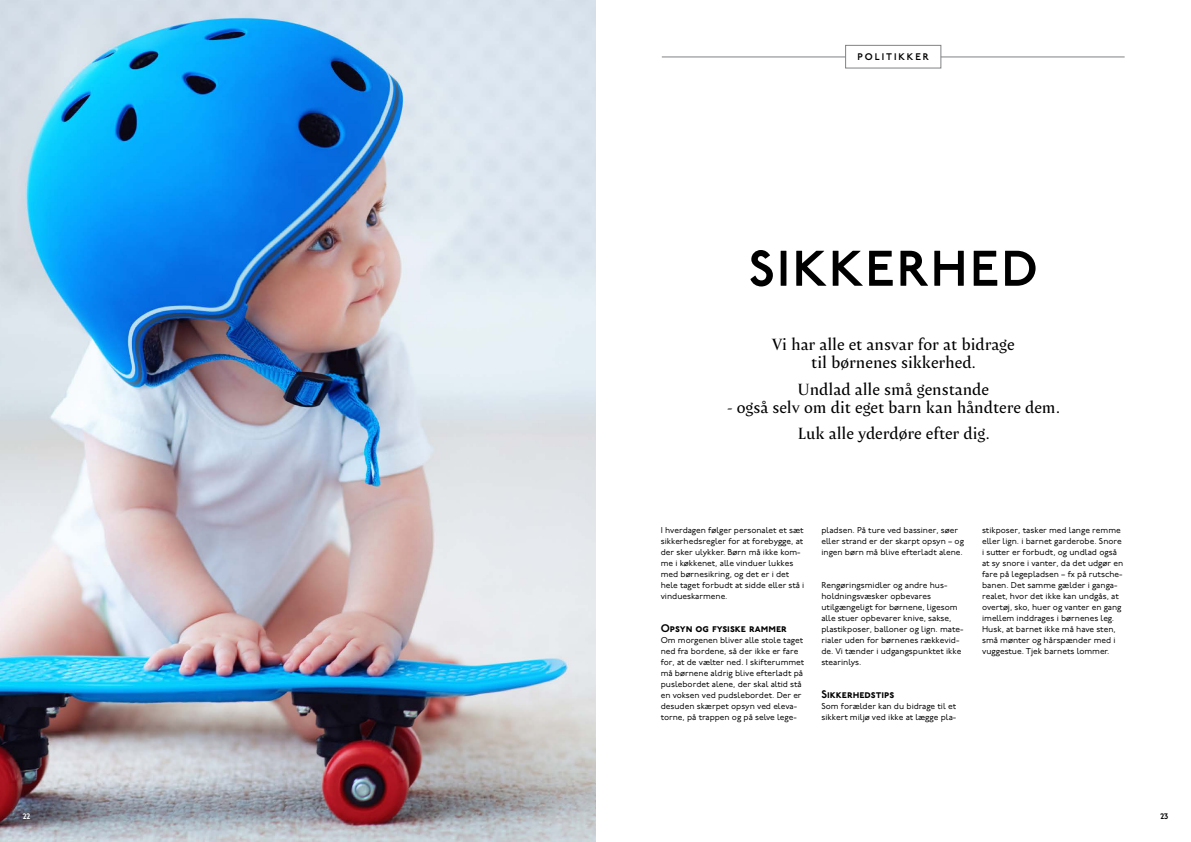
<style>
.page{position:relative;width:1191px;height:842px;background:#fff}
.page>*{position:absolute;margin:0;border:0;box-sizing:border-box;transform-origin:0 0}
.t1{font:600 50px "P22 Underground";letter-spacing:.045em;color:#000}
.t2{font:16px/18px "Amster";color:#000;text-align:center}
.t3{font:11px "P22 Underground Dm P";color:#000}
.t4{font:600 9.6px "P22 Underground";letter-spacing:.2em;color:#000}
.t5{font:8.5px/11px "P22 Underground";color:#000}
.t6{font:600 8px "P22 Underground";color:#fff}
.t7{font:600 8px "P22 Underground";color:#000}
</style>
<div class="page">
<img style="left:0;top:0;width:595px;height:842px">
<div style="left:845px;top:45px;width:96px;height:23px;border:1px solid #808285"></div>
<hr style="left:662px;top:57px;width:183px;height:1px;background:#808285">
<hr style="left:940px;top:57px;width:184px;height:1px;background:#808285">
<p class="t4" style="left:857px;top:52px;width:73px">POLITIKKER</p>
<h1 class="t1" style="left:748px;top:240px;width:290px">SIKKERHED</h1>
<h2 class="t2" style="left:772px;top:335px;width:244px">Vi har alle et ansvar for at bidrage til børnenes sikkerhed.</h2>
<h2 class="t2" style="left:797px;top:379px;width:193px">Undlad alle små genstande</h2>
<h2 class="t2" style="left:727px;top:393px;width:334px;line-height:26.5px">- også selv om dit eget barn kan håndtere dem.<br>Luk alle yderdøre efter dig.</h2>
<p class="t5" style="left:660px;top:525px;width:145px">I hverdagen følger personalet et sæt sikkerhedsregler for at forebygge, at der sker ulykker. Børn må ikke kom&shy;me i køkkenet, alle vinduer lukkes med børnesikring, og det er i det hele taget forbudt at sidde eller stå i vindueskarmene.</p>
<p class="t3" style="left:660px;top:622px;width:128px">Opsyn og fysiske rammer</p>
<p class="t5" style="left:660px;top:635px;width:145px">Om morgenen bliver alle stole taget ned fra bordene, så der ikke er fare for, at de vælter ned. I skifterummet må børnene aldrig blive efterladt på puslebordet alene, der skal altid stå en voksen ved pudslebordet. Der er desuden skærpet opsyn ved eleva&shy;torne, på trappen og på selve lege-</p>
<p class="t5" style="left:821px;top:525px;width:144px">pladsen. På ture ved bassiner, søer eller strand er der skarpt opsyn – og ingen børn må blive efterladt alene.</p>
<p class="t5" style="left:821px;top:580px;width:143px">Rengøringsmidler og andre hus&shy;holdningsvæsker opbevares utilgængeligt for børnene, ligesom alle stuer opbevarer knive, sakse, plastikposer, balloner og lign. mate&shy;rialer uden for børnenes rækkevid&shy;de. Vi tænder i udgangspunktet ikke stearinlys.</p>
<p class="t3" style="left:821px;top:688px;width:74px">Sikkerhedstips</p>
<p class="t5" style="left:821px;top:701px;width:136px">Som forælder kan du bidrage til et sikkert miljø ved ikke at lægge pla-</p>
<p class="t5" style="left:982px;top:525px;width:143px">stikposer, tasker med lange remme eller lign. i barnet garderobe. Snore i sutter er forbudt, og undlad også at sy snore i vanter, da det udgør en fare på legepladsen – fx på rutsche&shy;banen. Det samme gælder i ganga&shy;realet, hvor det ikke kan undgås, at overtøj, sko, huer og vanter en gang imellem inddrages i børnenes leg.<br>Husk, at barnet ikke må have sten, små mønter og hårspænder med i vuggestue. Tjek barnets lommer.</p>
<p class="t6" style="left:23px;top:812px;width:9px">22</p>
<p class="t7" style="left:1160px;top:812px;width:9px">23</p>
</div>
